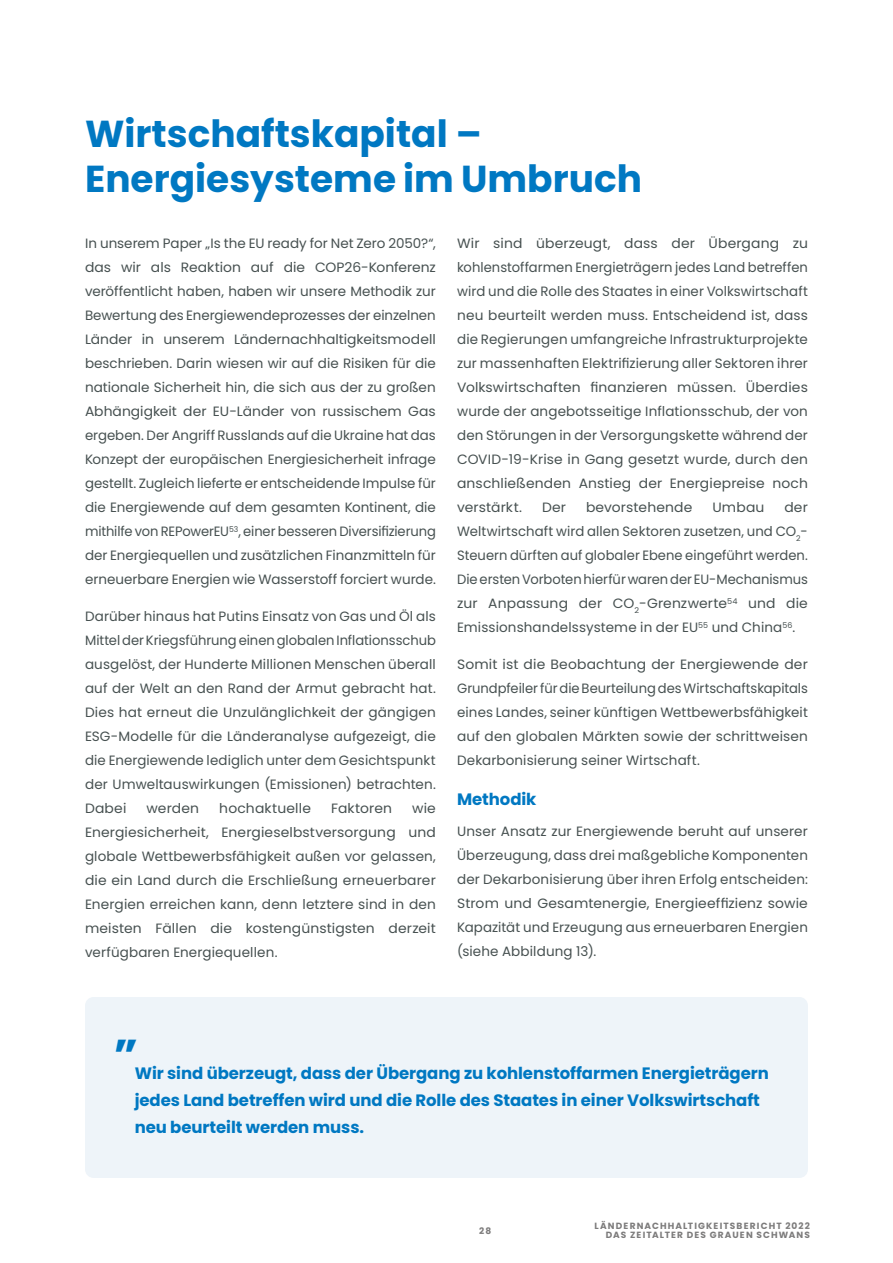
<style>
.page{position:relative;width:893px;height:1263px;background:#fff}
.page>*{position:absolute;margin:0;border:0;box-sizing:border-box;transform-origin:0 0}
.t1{font:700 45px "Poppins";color:#0078c2}
.t2{font:700 37.5px/45px "Poppins";color:#0078c2}
.t3{font:700 16.5px/27px "Poppins";letter-spacing:-.005em;color:#0078c2}
.t4{font:13.5px/24px "Poppins";letter-spacing:.01em;color:#475151;text-align:justify}
.t5{font:700 9px/9px "Poppins";letter-spacing:.125em;color:#7c7b7b;text-align:right}
</style>
<div class="page">
<div style="left:85px;top:997px;width:723px;height:181px;background:#eef4f9;border-radius:9px"></div>
<h2 class="t2" style="left:85px;top:112px;width:558px">Wirtschaftskapital –<br>Energiesysteme im Umbruch</h2>
<p class="t4" style="left:85px;top:232px;width:352px">In unserem Paper „Is the EU ready for Net Zero 2050?“, das wir als Reaktion auf die COP26-Konferenz veröffentlicht haben, haben wir unsere Methodik zur Bewertung des Energiewendeprozesses der einzelnen Länder in unserem Ländernachhaltigkeitsmodell beschrieben. Darin wiesen wir auf die Risiken für die nationale Sicherheit hin, die sich aus der zu großen Abhängigkeit der EU-Länder von russischem Gas ergeben. Der Angriff Russlands auf die Ukraine hat das Konzept der europäischen Energiesicherheit infrage gestellt. Zugleich lieferte er entscheidende Impulse für die Energiewende auf dem gesamten Kontinent, die mithilfe von REPowerEU<sup>53</sup>, einer besseren Diversifizierung der Energiequellen und zusätzlichen Finanzmitteln für erneuerbare Energien wie Wasserstoff forciert wurde.</p>
<p class="t4" style="left:85px;top:604px;width:352px">Darüber hinaus hat Putins Einsatz von Gas und Öl als Mittel der Kriegsführung einen globalen Inflationsschub ausgelöst, der Hunderte Millionen Menschen überall auf der Welt an den Rand der Armut gebracht hat.<br>Dies hat erneut die Unzulänglichkeit der gängigen ESG-Modelle für die Länderanalyse aufgezeigt, die die Energiewende lediglich unter dem Gesichtspunkt der Umweltauswirkungen (Emissionen) betrachten.<br>Dabei</p>
<p class="t4" style="left:85px;top:796px;width:352px;text-indent:327px">wie Energiesicherheit, Energieselbstversorgung und globale Wettbewerbsfähigkeit außen vor gelassen, die ein Land durch die Erschließung erneuerbarer Energien erreichen kann, denn letztere sind in den meisten Fällen die kostengünstigsten derzeit verfügbaren Energiequellen.</p>
<p class="t4" style="left:147px;top:796px;width:54px">werden</p>
<p class="t4" style="left:219px;top:796px;width:93px">hochaktuelle</p>
<p class="t4" style="left:331px;top:796px;width:62px">Faktoren</p>
<p class="t4" style="left:457px;top:232px;width:352px">Wir sind überzeugt, dass der Übergang zu kohlenstoffarmen Energieträgern jedes Land betreffen wird und die Rolle des Staates in einer Volkswirtschaft neu beurteilt werden muss. Entscheidend ist, dass die Regierungen umfangreiche Infrastrukturprojekte zur massenhaften Elektrifizierung aller Sektoren ihrer Volkswirtschaften finanzieren müssen. Überdies wurde der angebotsseitige Inflationsschub, der von den Störungen in der Versorgungskette während der COVID-19-Krise in Gang gesetzt wurde, durch den anschließenden Anstieg der Energiepreise noch verstärkt.</p>
<p class="t4" style="left:457px;top:496px;width:352px;text-indent:327px">der Weltwirtschaft wird allen Sektoren zusetzen, und CO<sub>2</sub>- Steuern dürften auf globaler Ebene eingeführt werden.<br>Die ersten Vorboten hierfür waren der EU-Mechanismus zur Anpassung der CO<sub>2</sub>-Grenzwerte<sup>54</sup> und die Emissionshandelssysteme in der EU<sup>55</sup> und China<sup>56</sup>.</p>
<p class="t4" style="left:457px;top:652px;width:352px">Somit ist die Beobachtung der Energiewende der Grundpfeiler für die Beurteilung des Wirtschaftskapitals eines Landes, seiner künftigen Wettbewerbsfähigkeit auf den globalen Märkten sowie der schrittweisen Dekarbonisierung seiner Wirtschaft.</p>
<p class="t3" style="left:457px;top:786px;width:81px">Methodik</p>
<p class="t4" style="left:457px;top:819px;width:352px">Unser Ansatz zur Energiewende beruht auf unserer Überzeugung, dass drei maßgebliche Komponenten der Dekarbonisierung über ihren Erfolg entscheiden:<br>Strom und Gesamtenergie, Energieeffizienz sowie Kapazität und Erzeugung aus erneuerbaren Energien (siehe Abbildung 13).</p>
<p class="t4" style="left:542px;top:496px;width:26px">Der</p>
<p class="t4" style="left:586px;top:496px;width:108px">bevorstehende</p>
<p class="t4" style="left:712px;top:496px;width:54px">Umbau</p>
<h1 class="t1" style="left:115px;top:1005px;width:25px">„</h1>
<p class="t3" style="left:135px;top:1060px;width:636px">Wir sind überzeugt, dass der Übergang zu kohlenstoffarmen Energieträgern jedes Land betreffen wird und die Rolle des Staates in einer Volkswirtschaft neu beurteilt werden muss.</p>
<p class="t5" style="left:479px;top:1226px;width:14px">28</p>
<p class="t5" style="left:595px;top:1221px;width:217px">LÄNDERNACHHALTIGKEITSBERICHT 2022<br>DAS ZEITALTER DES GRAUEN SCHWANS</p>
</div>
